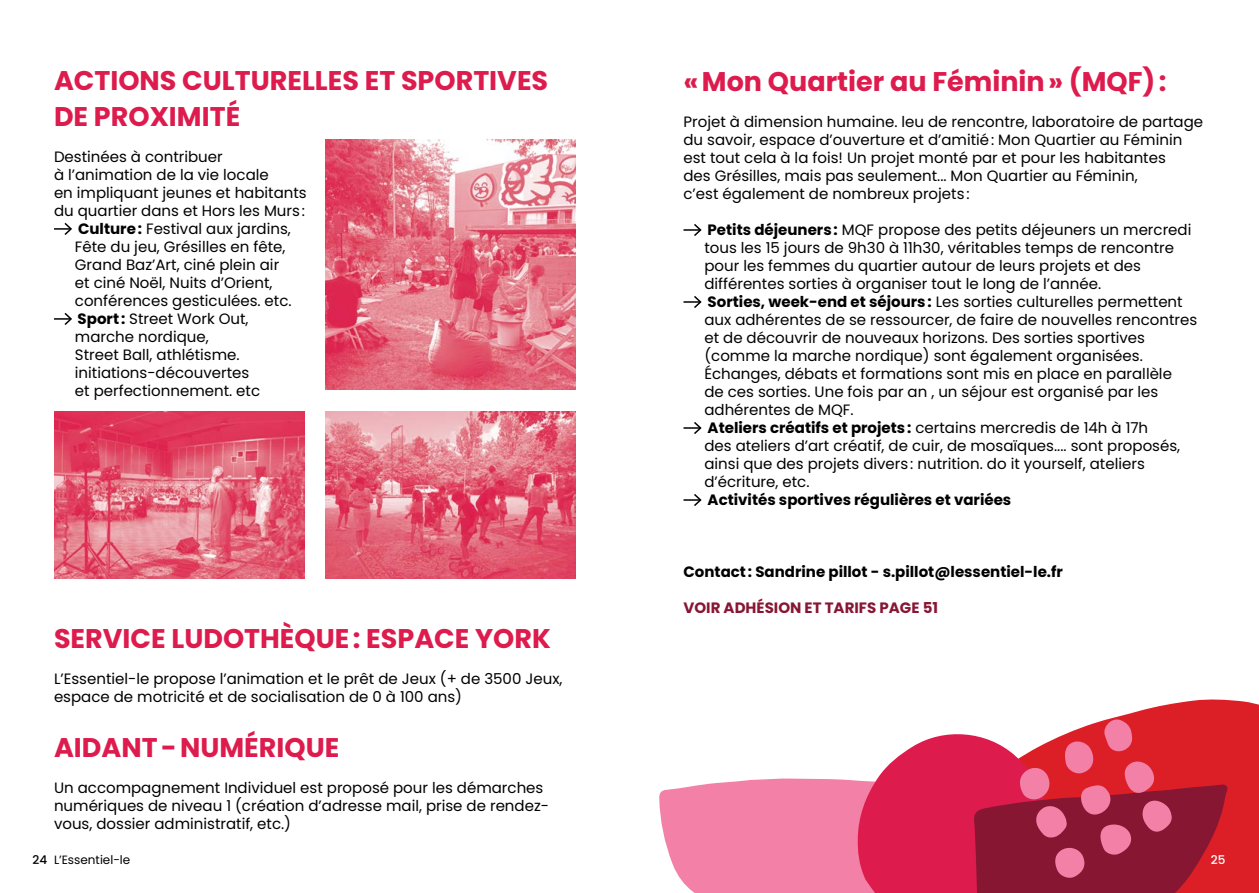
<style>
.page{position:relative;width:1259px;height:893px;background:#fff}
.page>*{position:absolute;margin:0;border:0;box-sizing:border-box;transform-origin:0 0}
.t1{font:700 27px/36px "Poppins";color:#dd1b4d}
.t2{font:15px/18px "Poppins";color:#000}
.t3{font:700 15px "Poppins";color:#000}
.t4{font:700 15px "Poppins";color:#871633}
.t5{font:12px "Poppins";color:#000}
.t6{font:500 12px "Poppins";color:#fff}
.s1{font-weight:700}
.s2{font-weight:500}
</style>
<div class="page">
<svg style="left:659px;top:778px;width:198px;height:115px;background:#f289ad"></svg>
<svg style="left:1109px;top:699px;width:150px;height:194px;background:#df383e"></svg>
<svg style="left:857px;top:719px;width:371px;height:174px;background:#c83c59"></svg>
<svg style="left:54px;top:222px;width:18px;height:13px"></svg>
<svg style="left:54px;top:313px;width:18px;height:12px"></svg>
<img style="left:325px;top:140px;width:250px;height:249px">
<img style="left:54px;top:411px;width:250px;height:168px">
<img style="left:325px;top:411px;width:250px;height:168px">
<svg style="left:683px;top:224px;width:19px;height:12px"></svg>
<svg style="left:683px;top:296px;width:19px;height:12px"></svg>
<svg style="left:683px;top:422px;width:19px;height:12px"></svg>
<svg style="left:683px;top:494px;width:19px;height:12px"></svg>
<h1 class="t1" style="left:54px;top:62px;width:496px">ACTIONS CULTURELLES ET SPORTIVES<br>DE PROXIMITÉ</h1>
<p class="t2" style="left:54px;top:148px;width:170px">Destinées à contribuer</p>
<p class="t2" style="left:54px;top:166px;width:216px">à l’animation de la vie locale</p>
<p class="t2" style="left:54px;top:184px;width:254px">en impliquant jeunes et habitants</p>
<p class="t2" style="left:54px;top:202px;width:252px">du quartier dans et Hors les Murs:</p>
<p class="t2" style="left:78px;top:220px;width:214px"><span class="s1">Culture:</span> Festival aux jardins,</p>
<p class="t2" style="left:75px;top:238px;width:212px">Fête du jeu, Grésilles en fête,</p>
<p class="t2" style="left:75px;top:256px;width:206px">Grand Baz’Art, ciné plein air</p>
<p class="t2" style="left:75px;top:274px;width:199px">et ciné Noël, Nuits d’Orient,</p>
<p class="t2" style="left:75px;top:292px;width:218px">conférences gesticulées. etc.</p>
<p class="t2" style="left:78px;top:310px;width:172px"><span class="s1">Sport :</span> Street Work Out,</p>
<p class="t2" style="left:75px;top:328px;width:135px">marche nordique,</p>
<p class="t2" style="left:75px;top:346px;width:166px">Street Ball, athlétisme.</p>
<p class="t2" style="left:75px;top:364px;width:176px">initiations-découvertes</p>
<p class="t2" style="left:75px;top:382px;width:187px">et perfectionnement. etc</p>
<h1 class="t1" style="left:54px;top:620px;width:496px">SERVICE LUDOTHÈQUE: ESPACE YORK</h1>
<p class="t2" style="left:54px;top:670px;width:510px">L’Essentiel-le propose l’animation et le prêt de Jeux (+ de 3500 Jeux, espace de motricité et de socialisation de 0 à 100 ans)</p>
<h1 class="t1" style="left:54px;top:729px;width:287px">AIDANT-NUMÉRIQUE</h1>
<p class="t2" style="left:54px;top:779px;width:496px">Un accompagnement I ndividuel est proposé pour les démarches numériques de niveau 1 (création d’adresse mail, prise de rendez&shy;vous, dossier administratif, etc.)</p>
<p class="t5" style="left:32px;top:853px;width:99px"><span class="s2">24</span> L’Essentiel-le</p>
<h1 class="t1" style="left:683px;top:64px;width:484px">«Mon Quartier au Féminin» (MQF) :</h1>
<p class="t2" style="left:683px;top:113px;width:521px">Projet à dimension humaine. leu de rencontre, laboratoire de partage du savoir, espace d’ouverture et d’amitié: Mon Quartier au Féminin est tout cela à la fois! Un projet monté par et pour les habitantes<br>des Grésilles, mais pas seulement... Mon Quartier au Féminin,<br>c’est également de nombreux projets:</p>
<p class="t2" style="left:704px;top:221px;width:494px"><span class="s1">Petits déjeuners:</span> MQF propose des petits déjeuners un mercredi tous les 15 jours de 9h30 à 11h30, véritables temps de rencontre pour les femmes du quartier autour de leurs projets et des différentes sorties à organiser tout le long de l’année.<br><span class="s1">Sorties, week-end et séjours:</span> Les sorties culturelles permettent aux adhérentes de se ressourcer, de faire de nouvelles rencontres et de découvrir de nouveaux horizons. Des sorties sportives (comme la marche nordique) sont également organisées.<br>Échanges, débats et formations sont mis en place en parallèle<br>de ces sorties. Une fois par an , un séjour est organisé par les adhérentes de MQF.<br><span class="s1">Ateliers créatifs et projets :</span> certains mercredis de 14h à 17h<br>des ateliers d’art créatif, de cuir, de mosaïques.... sont proposés, ainsi que des projets divers: nutrition. do it yourself, ateliers d’écriture, etc.</p>
<p class="t3" style="left:707px;top:491px;width:305px">Activités sportives régulières et variées</p>
<p class="t3" style="left:683px;top:563px;width:381px">Contact : Sandrine pillot - s.pillot@lessentiel-le.fr</p>
<p class="t4" style="left:683px;top:599px;width:256px">VOIR ADHÉSION ET TARIFS PAGE 51</p>
<p class="t6" style="left:1210px;top:853px;width:16px">25</p>
</div>
